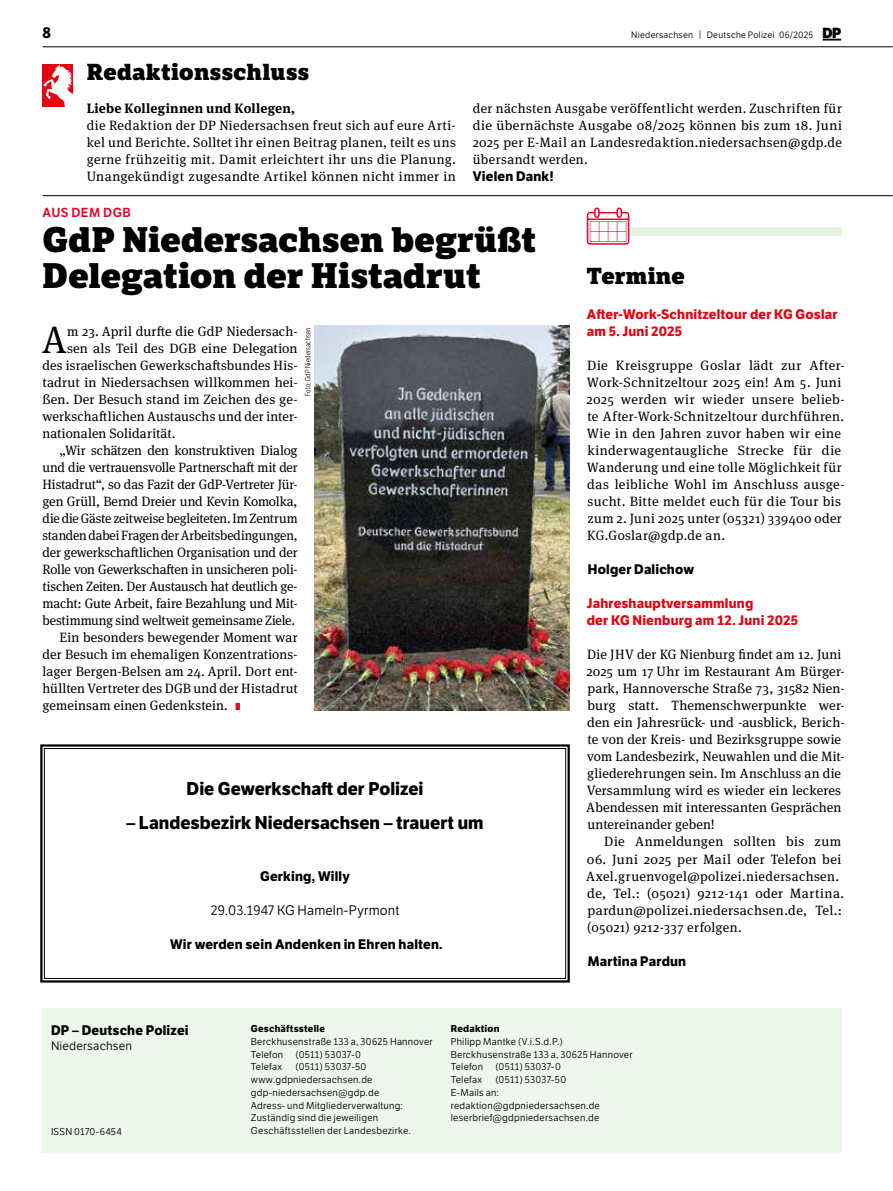
<style>
.page{position:relative;width:893px;height:1191px;background:#fff}
.page>*{position:absolute;margin:0;border:0;box-sizing:border-box;transform-origin:0 0}
.t1{font:38.25px "Meta Serif Pro";color:#000}
.t2{font:800 34.5px/35.5px "LFT Etica Sheriff";letter-spacing:.005em;color:#000}
.t3{font:800 22.5px "LFT Etica Sheriff";letter-spacing:.015em;color:#000}
.t4{font:700 18px "LFT Etica";letter-spacing:.005em;color:#000}
.t5{font:700 15px "LFT Etica";color:#000}
.t6{font:13.5px/17px "Meta Serif Pro";letter-spacing:.01em;color:#000;text-align:justify}
.t7{font:13.5px/17px "Meta Serif Pro";letter-spacing:.03em;color:#000}
.t8{font:13.5px "Meta Serif Pro";letter-spacing:-.01em;color:#000}
.t9{font:700 13.5px "LFT Etica";letter-spacing:.015em;color:#000}
.t10{font:700 13.5px/17px "LFT Etica";letter-spacing:.015em;color:#e30613}
.t11{font:13.5px "Meta Serif Pro";letter-spacing:-.01em;color:#000;scale:.96 1}
.t12{font:700 13.5px "Meta Serif Pro";letter-spacing:.01em;color:#000}
.t13{font:13.5px "LFT Etica Bk";letter-spacing:.015em;color:#000}
.t14{font:12.75px "LFT Etica SB";letter-spacing:.025em;color:#e40428}
.t15{font:12px "LFT Etica Bk";letter-spacing:.02em;color:#000}
.t16{font:9.75px/12.8px "LFT Etica Bk";letter-spacing:.025em;color:#000}
.t17{font:700 9.75px "LFT Etica";letter-spacing:.025em;color:#000}
.t18{font:9px "LFT Etica Bk";letter-spacing:.025em;color:#000}
.t19{font:300 7.5px "LFT Etica Condensed";letter-spacing:.025em;color:#000}
.s1{font-size:9.3px}
.s2{font-family:"LFT Etica XB";font-size:14.25px}
.s3{font-family:"LFT Etica XB";font-size:9.75px;color:#e40428}
</style>
<div class="page">
<hr style="left:43px;top:195px;width:850px;height:1px;background:#000">
<hr style="left:43px;top:47px;width:850px;height:1px;background:#000">
<svg style="left:822px;top:39px;width:19px;height:2px"></svg>
<div style="left:43px;top:64px;width:30px;height:42px;background:#e30613"></div>
<svg style="left:43px;top:65px;width:30px;height:41px"></svg>
<div style="left:43px;top:1008px;width:799px;height:144px;background:#eef6ed"></div>
<div style="left:592px;top:227px;width:250px;height:9px;background:#e6f1e3"></div>
<svg style="left:587px;top:207px;width:42px;height:38px"></svg>
<svg style="left:40px;top:744px;width:530px;height:239px"></svg>
<div style="left:44px;top:748px;width:522px;height:230px;border:1px solid #000"></div>
<img style="left:315px;top:326px;width:255px;height:384px">
<p class="t5" style="left:43px;top:23px;width:10px">8</p>
<p class="t18" style="left:631px;top:29px;width:212px">Niedersachsen <span class="s1">|</span> Deutsche Polizei 06/2025 <span class="s2">DP</span></p>
<h3 class="t3" style="left:87px;top:58px;width:224px">Redaktionsschluss</h3>
<p class="t12" style="left:87px;top:97px;width:210px">Liebe Kolleginnen und Kollegen,</p>
<p class="t6" style="left:87px;top:116px;width:371px">die Redaktion der DP Niedersachsen freut sich auf eure Arti&shy;kel und Berichte. Solltet ihr einen Beitrag planen, teilt es uns gerne frühzeitig mit. Damit erleichtert ihr uns die Planung.<br>Unangekündigt zugesandte Artikel können nicht immer in</p>
<p class="t6" style="left:473px;top:99px;width:371px">der nächsten Ausgabe veröffentlicht werden. Zuschriften für die übernächste Ausgabe 08/2025 können bis zum 18. Juni 2025 per E-Mail an Landesredaktion.niedersachsen@gdp.de übersandt werden.</p>
<p class="t9" style="left:473px;top:168px;width:82px">Vielen Dank!</p>
<p class="t14" style="left:43px;top:205px;width:90px">AUS DEM DGB</p>
<h2 class="t2" style="left:43px;top:223px;width:495px">GdP Niedersachsen begrüßt<br>Delegation der Histadrut</h2>
<h1 class="t1" style="left:42px;top:312px;width:27px">A</h1>
<p class="t6" style="left:67px;top:322px;width:232px">m 23. April durfte die GdP Niedersach-</p>
<p class="t19" style="left:303px;top:396px;width:70px;rotate:-90deg">Foto: GdP Niedersachsen</p>
<p class="t6" style="left:67px;top:339px;width:232px">sen als Teil des DGB eine Delegation</p>
<p class="t6" style="left:43px;top:356px;width:257px">des israelischen Gewerkschaftsbundes His-</p>
<p class="t6" style="left:43px;top:373px;width:257px">tadrut in Niedersachsen willkommen hei-</p>
<p class="t6" style="left:43px;top:390px;width:257px">ßen. Der Besuch stand im Zeichen des ge-</p>
<p class="t6" style="left:43px;top:407px;width:257px">werkschaftlichen Austauschs und der inter-</p>
<p class="t6" style="left:43px;top:424px;width:135px">nationalen Solidarität.</p>
<p class="t8" style="left:60px;top:440px;width:240px">„Wir schätzen den konstruktiven Dialog</p>
<p class="t8" style="left:43px;top:458px;width:257px">und die vertrauensvolle Partnerschaft mit der</p>
<p class="t8" style="left:43px;top:475px;width:257px">Histadrut“, so das Fazit der GdP-Vertreter Jür-</p>
<p class="t8" style="left:43px;top:492px;width:257px">gen Grüll, Bernd Dreier und Kevin Komolka,</p>
<p class="t8" style="left:43px;top:509px;width:257px">die die Gäste zeitweise begleiteten. Im Zentrum</p>
<p class="t11" style="left:43px;top:526px;width:267px">standen dabei Fragen der Arbeitsbedingungen,</p>
<p class="t8" style="left:43px;top:543px;width:257px">der gewerkschaftlichen Organisation und der</p>
<p class="t8" style="left:43px;top:560px;width:257px">Rolle von Gewerkschaften in unsicheren poli-</p>
<p class="t8" style="left:43px;top:577px;width:257px">tischen Zeiten. Der Austausch hat deutlich ge-</p>
<p class="t8" style="left:43px;top:594px;width:257px">macht: Gute Arbeit, faire Bezahlung und Mit-</p>
<p class="t8" style="left:43px;top:611px;width:254px">bestimmung sind weltweit gemeinsame Ziele.</p>
<p class="t6" style="left:60px;top:628px;width:240px">Ein besonders bewegender Moment war</p>
<p class="t6" style="left:43px;top:645px;width:257px">der Besuch im ehemaligen Konzentrations-</p>
<p class="t6" style="left:43px;top:662px;width:257px">lager Bergen-Belsen am 24. April. Dort ent-</p>
<p class="t6" style="left:43px;top:679px;width:257px">hüllten Vertreter des DGB und der Histadrut</p>
<p class="t6" style="left:43px;top:696px;width:200px">gemeinsam einen Gedenkstein. <span class="s3">I</span></p>
<h3 class="t4" style="left:187px;top:778px;width:238px">Die Gewerkschaft der Polizei</h3>
<h3 class="t4" style="left:126px;top:812px;width:359px">– Landesbezirk Niedersachsen – trauert um</h3>
<p class="t9" style="left:260px;top:867px;width:91px">Gerking, Willy</p>
<p class="t13" style="left:211px;top:902px;width:190px">29.03.1947 KG Hameln-Pyrmont</p>
<p class="t9" style="left:170px;top:935px;width:274px">Wir werden sein Andenken in Ehren halten.</p>
<h3 class="t3" style="left:587px;top:262px;width:99px">Termine</h3>
<p class="t10" style="left:587px;top:306px;width:252px">After-Work-Schnitzeltour der KG Goslar am 5. Juni 2025</p>
<p class="t7" style="left:587px;top:356px;width:260px">Die Kreisgruppe Goslar lädt zur After-Work-Schnitzeltour 2025 ein! Am 5. Juni 2025 werden wir wieder unsere belieb&shy;te After-Work-Schnitzeltour durchführen.<br>Wie in den Jahren zuvor haben wir eine kinderwagentaugliche Strecke für die Wanderung und eine tolle Möglichkeit für das leibliche Wohl im Anschluss ausge&shy;sucht. Bitte meldet euch für die Tour bis zum 2. Juni 2025 unter (05321) 339400 oder KG.Goslar@gdp.de an.</p>
<p class="t9" style="left:588px;top:561px;width:108px">Holger Dalichow</p>
<p class="t10" style="left:587px;top:595px;width:213px">Jahreshauptversammlung<br>der KG Nienburg am 12. Juni 2025</p>
<p class="t6" style="left:586px;top:645px;width:260px;text-align:left">Die JHV der KG Nienburg findet am 12. Juni 2025 um 17 Uhr im Restaurant Am Bürger&shy;park, Hannoversche Straße 73, 31582 Nien&shy;burg statt. Themenschwerpunkte wer&shy;den ein Jahresrück- und -ausblick, Berich&shy;te von der Kreis- und Bezirksgruppe sowie vom Landesbezirk, Neuwahlen und die Mit&shy;gliederehrungen sein. Im Anschluss an die Versammlung wird es wieder ein leckeres Abendessen mit interessanten Gesprächen untereinander geben!</p>
<p class="t7" style="left:604px;top:832px;width:239px">Die Anmeldungen sollten bis zum</p>
<p class="t7" style="left:586px;top:849px;width:260px">06. Juni 2025 per Mail oder Telefon bei Axel.gruenvogel@polizei.niedersachsen. de, Tel.: (05021) 9212-141 oder Martina. pardun@polizei.niedersachsen.de, Tel.: (05021) 9212-337 erfolgen.</p>
<p class="t9" style="left:588px;top:952px;width:100px">Martina Pardun</p>
<p class="t9" style="left:51px;top:1021px;width:139px">DP – Deutsche Polizei</p>
<p class="t15" style="left:51px;top:1038px;width:83px">Niedersachsen</p>
<p class="t16" style="left:51px;top:1125px;width:72px">ISSN 0170-6454</p>
<p class="t17" style="left:251px;top:1022px;width:76px">Geschäftsstelle</p>
<p class="t16" style="left:251px;top:1035px;width:183px">Berckhusenstraße 133 a, 30625 Hannover<br>Telefon</p>
<p class="t16" style="left:296px;top:1048px;width:67px">(0511) 53037-0</p>
<p class="t16" style="left:251px;top:1060px;width:33px">Telefax</p>
<p class="t16" style="left:251px;top:1060px;width:162px;text-indent:45px">(0511) 53037-50 www.gdpniedersachsen.de gdp-niedersachsen@gdp.de<br>Adress- und Mitgliederverwaltung:<br>Zuständig sind die jeweiligen<br>Geschäftsstellen der Landesbezirke.</p>
<p class="t17" style="left:451px;top:1022px;width:50px">Redaktion</p>
<p class="t16" style="left:451px;top:1035px;width:183px">Philipp Mantke (V.i.S.d.P.)<br>Berckhusenstraße 133 a, 30625 Hannover<br>Telefon</p>
<p class="t16" style="left:495px;top:1061px;width:67px">(0511) 53037-0</p>
<p class="t16" style="left:451px;top:1073px;width:33px">Telefax</p>
<p class="t16" style="left:451px;top:1073px;width:151px;text-indent:45px">(0511) 53037-50<br>E-Mails an: redaktion@gdpniedersachsen.de leserbrief@gdpniedersachsen.de</p>
</div>
